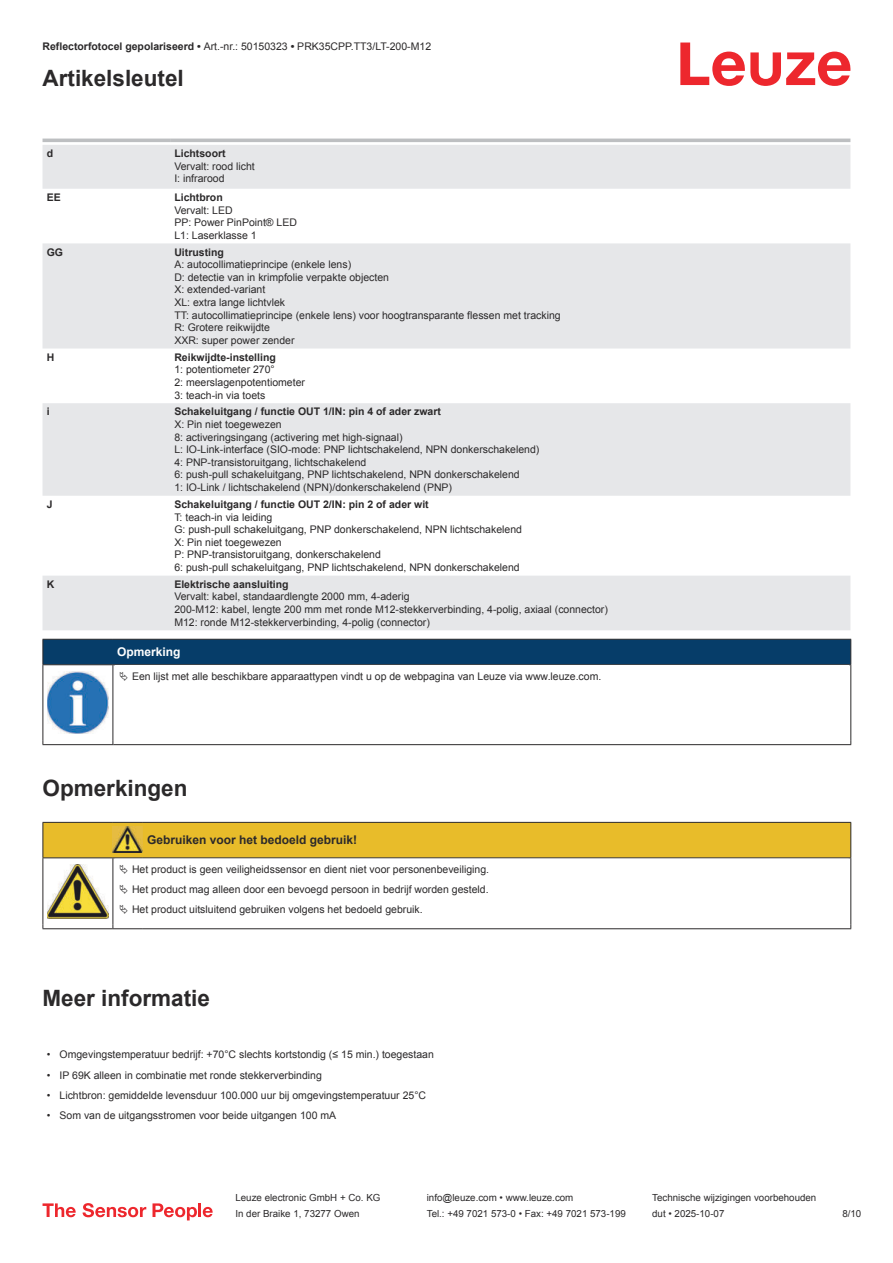
<style>
.page{position:relative;width:893px;height:1263px;background:#fff}
.page>*{position:absolute;margin:0;border:0;box-sizing:border-box;transform-origin:0 0}
.t1{font:700 22.5px "Arial";color:#2b292a}
.t2{font:700 12px "Arial";color:#2b292a}
.t3{font:700 12px "Arial";color:#fff}
.t4{font:10.5px/12.6px "Arial";color:#2b292a}
.t5{font:700 10.5px "Arial";color:#2b292a}
.t6{font:9.75px "Arial";color:#2b292a}
.s1{font-weight:700}
</style>
<div class="page">
<svg style="left:680px;top:43px;width:170px;height:43px"></svg>
<svg style="left:43px;top:145px;width:807px;height:485px;fill:#e6e7e9"></svg>
<hr style="left:43px;top:139px;width:127px;height:3px;background:#bdbfc1">
<hr style="left:170px;top:139px;width:680px;height:3px;background:#bdbfc1">
<svg style="left:43px;top:1203px;width:33px;height:14px"></svg>
<svg style="left:83px;top:1203px;width:63px;height:14px"></svg>
<svg style="left:153px;top:1203px;width:44px;height:17px"></svg>
<hr style="left:198px;top:1203px;width:3px;height:14px;background:#ed272d">
<svg style="left:203px;top:1207px;width:10px;height:10px"></svg>
<div style="left:43px;top:639px;width:808px;height:26px;background:#063d69"></div>
<hr style="left:113px;top:664px;width:738px;height:1px;background:#2b292a">
<hr style="left:43px;top:665px;width:1px;height:75px;background:#2b292a">
<hr style="left:113px;top:665px;width:1px;height:75px;background:#2b292a">
<hr style="left:850px;top:665px;width:1px;height:75px;background:#2b292a">
<hr style="left:43px;top:744px;width:70px;height:1px;background:#2b292a">
<hr style="left:113px;top:744px;width:738px;height:1px;background:#2b292a">
<img style="left:47px;top:671px;width:61px;height:63px">
<hr style="left:43px;top:928px;width:70px;height:1px;background:#2b292a">
<hr style="left:113px;top:928px;width:30px;height:1px;background:#2b292a">
<hr style="left:143px;top:928px;width:708px;height:1px;background:#2b292a">
<svg style="left:43px;top:822px;width:808px;height:106px"></svg>
<p class="t4" style="left:43px;top:41px;width:390px"><span class="s1">Reflectorfotocel gepolariseerd •</span> Art.-nr.: 50150323 <span class="s1">•</span> PRK35CPP.TT3/LT-200-M12</p>
<h1 class="t1" style="left:43px;top:70px;width:143px">Artikelsleutel</h1>
<p class="t5" style="left:47px;top:149px;width:8px">d</p>
<p class="t5" style="left:174px;top:149px;width:53px">Lichtsoort</p>
<p class="t4" style="left:174px;top:161px;width:82px">Vervalt: rood licht<br>I: infrarood</p>
<p class="t5" style="left:47px;top:193px;width:16px">EE</p>
<p class="t5" style="left:174px;top:193px;width:50px">Lichtbron</p>
<p class="t4" style="left:174px;top:204px;width:124px">Vervalt: LED<br>PP: Power PinPoint® LED<br>L1: Laserklasse 1</p>
<p class="t5" style="left:47px;top:248px;width:18px">GG</p>
<p class="t5" style="left:174px;top:248px;width:51px">Uitrusting</p>
<p class="t4" style="left:174px;top:259px;width:388px">A: autocollimatieprincipe (enkele lens)<br>D: detectie van in krimpfolie verpakte objecten<br>X: extended-variant<br>XL: extra lange lichtvlek<br>TT: autocollimatieprincipe (enkele lens) voor hoogtransparante flessen met tracking R: Grotere reikwijdte<br>XXR: super power zender</p>
<p class="t5" style="left:47px;top:353px;width:9px">H</p>
<p class="t5" style="left:174px;top:353px;width:103px">Reikwijdte-instelling</p>
<p class="t4" style="left:174px;top:364px;width:132px">1: potentiometer 270°<br>2: meerslagenpotentiometer<br>3: teach-in via toets</p>
<p class="t5" style="left:47px;top:408px;width:4px">i</p>
<p class="t5" style="left:174px;top:408px;width:268px">Schakeluitgang / functie OUT 1/IN: pin 4 of ader zwart</p>
<p class="t4" style="left:174px;top:419px;width:367px">X: Pin niet toegewezen<br>8: activeringsingang (activering met high-signaal)<br>L: IO-Link-interface (SIO-mode: PNP lichtschakelend, NPN donkerschakelend)<br>4: PNP-transistoruitgang, lichtschakelend<br>6: push-pull schakeluitgang, PNP lichtschakelend, NPN donkerschakelend<br>1: IO-Link / lichtschakelend (NPN)/donkerschakelend (PNP)</p>
<p class="t5" style="left:47px;top:500px;width:7px">J</p>
<p class="t5" style="left:174px;top:500px;width:256px">Schakeluitgang / functie OUT 2/IN: pin 2 of ader wit</p>
<p class="t4" style="left:174px;top:511px;width:349px">T: teach-in via leiding<br>G: push-pull schakeluitgang, PNP donkerschakelend, NPN lichtschakelend X: Pin niet toegewezen<br>P: PNP-transistoruitgang, donkerschakelend<br>6: push-pull schakeluitgang, PNP lichtschakelend, NPN donkerschakelend</p>
<p class="t5" style="left:47px;top:580px;width:9px">K</p>
<p class="t5" style="left:174px;top:580px;width:116px">Elektrische aansluiting</p>
<p class="t4" style="left:174px;top:591px;width:435px">Vervalt: kabel, standaardlengte 2000 mm, 4-aderig<br>200-M12: kabel, lengte 200 mm met ronde M12-stekkerverbinding, 4-polig, axiaal (connector)<br>M12: ronde M12-stekkerverbinding, 4-polig (connector)</p>
<p class="t3" style="left:117px;top:647px;width:65px">Opmerking</p>
<p class="t4" style="left:132px;top:670px;width:471px">Een lijst met alle beschikbare apparaattypen vindt u op de webpagina van Leuze via www.leuze.com.</p>
<h1 class="t1" style="left:43px;top:779px;width:147px">Opmerkingen</h1>
<p class="t2" style="left:147px;top:835px;width:212px">Gebruiken voor het bedoeld gebruik!</p>
<p class="t4" style="left:132px;top:860px;width:359px;line-height:20.2px;text-align:justify">Het product is geen veiligheidssensor en dient niet voor personenbeveiliging.<br>Het product mag alleen door een bevoegd persoon in bedrijf worden gesteld.<br>Het product uitsluitend gebruiken volgens het bedoeld gebruik.</p>
<h1 class="t1" style="left:43px;top:989px;width:169px">Meer informatie</h1>
<p class="t4" style="left:47px;top:1049px;width:389px">• Omgevingstemperatuur bedrijf: +70°C slechts kortstondig (≤ 15 min.) toegestaan</p>
<p class="t4" style="left:47px;top:1069px;width:277px">• IP 69K alleen in combinatie met ronde stekkerverbinding</p>
<p class="t4" style="left:47px;top:1090px;width:381px">• Lichtbron: gemiddelde levensduur 100.000 uur bij omgevingstemperatuur 25°C</p>
<p class="t4" style="left:47px;top:1110px;width:291px">• Som van de uitgangsstromen voor beide uitgangen 100 mA</p>
<p class="t6" style="left:235px;top:1194px;width:146px">Leuze electronic GmbH + Co. KG</p>
<p class="t6" style="left:427px;top:1194px;width:148px">info@leuze.com • www.leuze.com</p>
<p class="t6" style="left:652px;top:1194px;width:166px">Technische wijzigingen voorbehouden</p>
<p class="t6" style="left:235px;top:1210px;width:126px">In der Braike 1, 73277 Owen</p>
<p class="t6" style="left:427px;top:1210px;width:201px">Tel.: +49 7021 573-0 • Fax: +49 7021 573-199</p>
<p class="t6" style="left:652px;top:1210px;width:74px">dut • 2025-10-07</p>
<p class="t6" style="left:842px;top:1210px;width:20px">8 /10</p>
</div>
